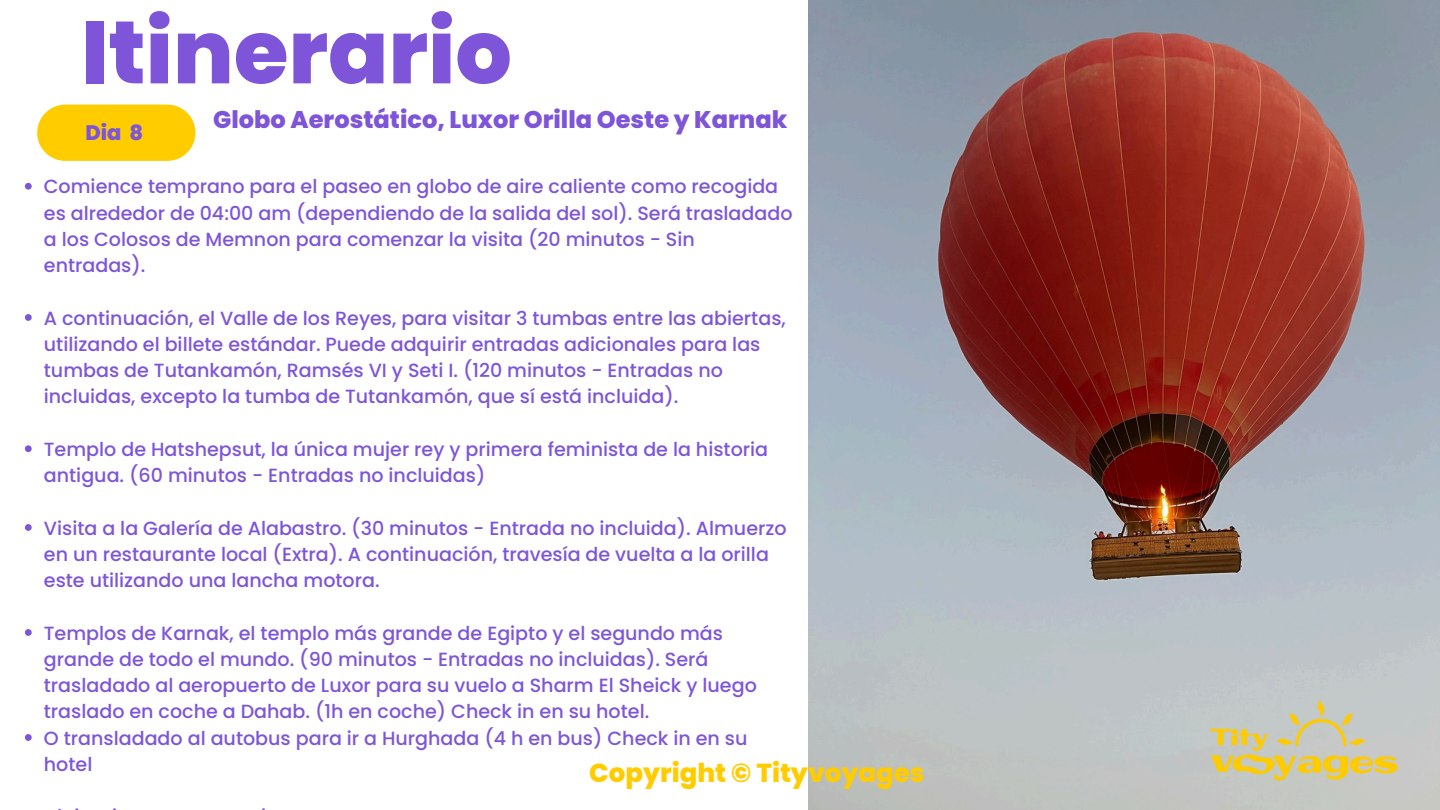
<style>
.page{position:relative;width:1440px;height:810px;background:#fff}
.page>*{position:absolute;margin:0;border:0;box-sizing:border-box;transform-origin:0 0}
.t1{font:800 88.7px "Poppins";color:#7e55d9}
.t2{font:800 26px "Poppins";color:#fc0}
.t3{font:800 24.1px "Poppins";color:#7e55d9}
.t4{font:800 21px "Poppins";color:#7e55d9}
.t5{font:500 19.1px/26.2px "Poppins";color:#7e55d9}
</style>
<div class="page">
<div style="left:37px;top:105px;width:158px;height:56px;background:#fc0;border-radius:28px"></div>
<img style="left:808px;top:0;width:632px;height:810px">
<svg style="left:25px;top:183px;width:7px;height:7px"></svg>
<svg style="left:25px;top:314px;width:7px;height:7px"></svg>
<svg style="left:25px;top:445px;width:7px;height:7px"></svg>
<svg style="left:25px;top:524px;width:7px;height:7px"></svg>
<svg style="left:25px;top:629px;width:7px;height:7px"></svg>
<svg style="left:25px;top:734px;width:7px;height:7px"></svg>
<p class="t1" style="left:81px;top:-10px;width:432px">Itinerario</p>
<h3 class="t3" style="left:213px;top:102px;width:576px">Globo Aerostático, Luxor Orilla Oeste y Karnak</h3>
<p class="t4" style="left:85px;top:118px;width:59px">Dia 8</p>
<p class="t5" style="left:44px;top:174px;width:750px">Comience temprano para el paseo en globo de aire caliente como recogida es alrededor de 04:00 am (dependiendo de la salida del sol). Será trasladado a los Colosos de Memnon para comenzar la visita (20 minutos - Sin entradas).</p>
<p class="t5" style="left:44px;top:305px;width:743px">A continuación, el Valle de los Reyes, para visitar 3 tumbas entre las abiertas, utilizando el billete estándar. Puede adquirir entradas adicionales para las tumbas de Tutankamón, Ramsés VI y Seti I. (120 minutos - Entradas no incluidas, excepto la tumba de Tutankamón, que sí está incluida).</p>
<p class="t5" style="left:44px;top:436px;width:726px">Templo de Hatshepsut, la única mujer rey y primera feminista de la historia antigua. (60 minutos - Entradas no incluidas)</p>
<p class="t5" style="left:44px;top:515px;width:744px">Visita a la Galería de Alabastro. (30 minutos - Entrada no incluida). Almuerzo en un restaurante local (Extra). A continuación, travesía de vuelta a la orilla este utilizando una lancha motora.</p>
<p class="t5" style="left:44px;top:620px;width:714px">Templos de Karnak, el templo más grande de Egipto y el segundo más grande de todo el mundo. (90 minutos - Entradas no incluidas). Será trasladado al aeropuerto de Luxor para su vuelo a Sharm El Sheick y luego traslado en coche a Dahab. (1h en coche) Check in en su hotel.<br>O transladado al autobus para ir a Hurghada (4 h en bus) Check in en su hotel</p>
<h2 class="t2" style="left:589px;top:754px;width:337px">Copyright © Tityvoyages</h2>
</div>
